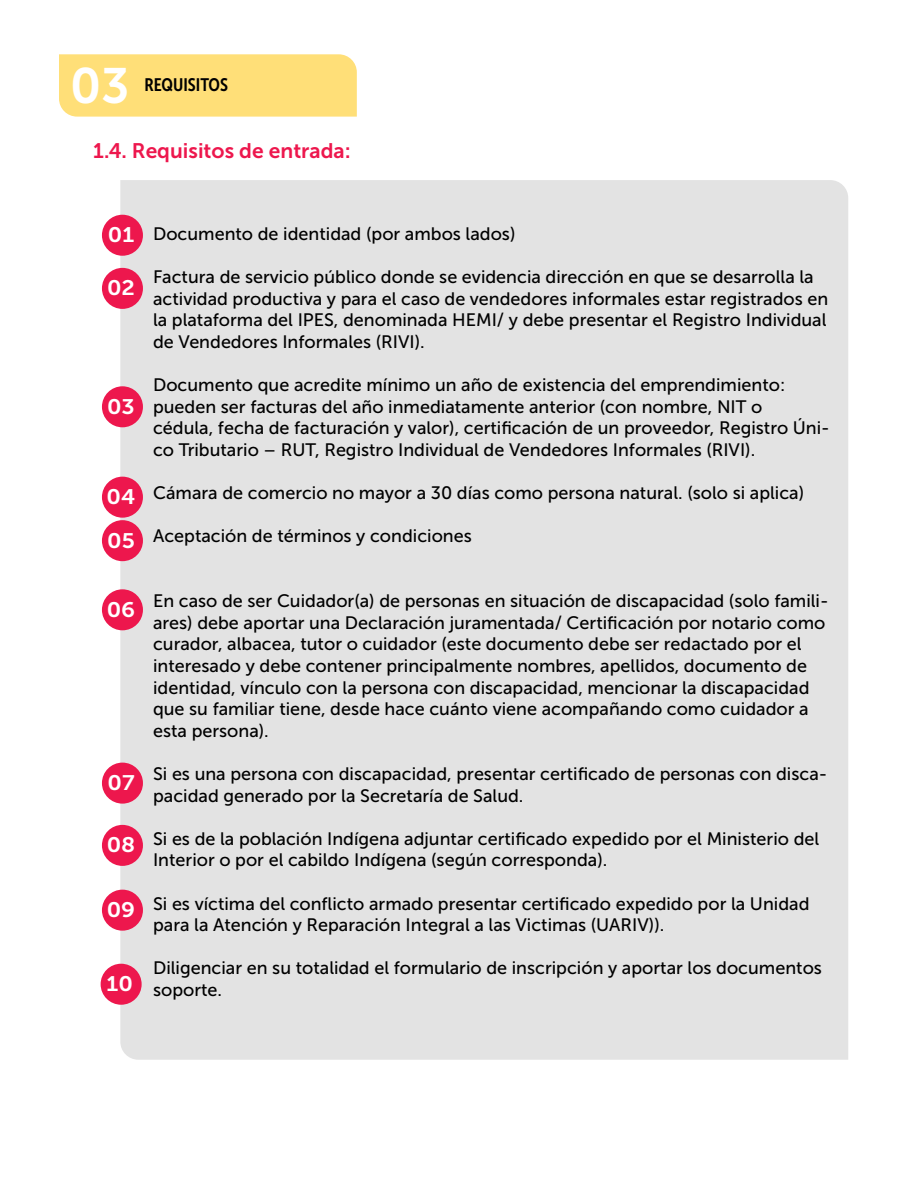
<style>
.page{position:relative;width:918px;height:1188px;background:#fff}
.page>*{position:absolute;margin:0;border:0;box-sizing:border-box;transform-origin:0 0}
.t1{font:49.5px "Museo Sans 700";color:#fff}
.t2{font:21px "Museo Sans 700";color:#ed174d}
.t3{font:21px/43.5px "Museo Sans 700";color:#fff;scale:1.1 1}
.t4{font:18px/21.6px "Museo Sans 500";color:#000}
.t5{font:18px "Museo Sans Cond 700";color:#000}
</style>
<div class="page">
<div style="left:120px;top:180px;width:728px;height:880px;background:#e3e3e3"></div>
<div style="left:59px;top:54px;width:298px;height:63px;background:#ffdf78"></div>
<div style="left:102px;top:215px;width:41px;height:41px;background:#ed174d;border-radius:50%"></div>
<div style="left:102px;top:268px;width:41px;height:41px;background:#ed174d;border-radius:50%"></div>
<div style="left:102px;top:386px;width:41px;height:41px;background:#ed174d;border-radius:50%"></div>
<div style="left:102px;top:477px;width:41px;height:41px;background:#ed174d;border-radius:50%"></div>
<div style="left:102px;top:520px;width:41px;height:41px;background:#ed174d;border-radius:50%"></div>
<div style="left:102px;top:589px;width:41px;height:41px;background:#ed174d;border-radius:50%"></div>
<div style="left:102px;top:763px;width:41px;height:41px;background:#ed174d;border-radius:50%"></div>
<div style="left:102px;top:825px;width:41px;height:41px;background:#ed174d;border-radius:50%"></div>
<div style="left:102px;top:890px;width:41px;height:41px;background:#ed174d;border-radius:50%"></div>
<div style="left:101px;top:964px;width:41px;height:41px;background:#ed174d;border-radius:50%"></div>
<h1 class="t1" style="left:70px;top:58px;width:61px">03</h1>
<p class="t5" style="left:145px;top:75px;width:85px">REQUISITOS</p>
<p class="t2" style="left:93px;top:140px;width:259px">1.4. Requisitos de entrada:</p>
<p class="t3" style="left:108px;top:213px;width:25px">01</p>
<p class="t3" style="left:107px;top:266px;width:27px">02</p>
<p class="t3" style="left:107px;top:385px;width:27px">03</p>
<p class="t3" style="left:107px;top:475px;width:28px">04<br>05</p>
<p class="t3" style="left:107px;top:588px;width:27px">06</p>
<p class="t3" style="left:107px;top:761px;width:26px">07</p>
<p class="t3" style="left:107px;top:823px;width:28px">08</p>
<p class="t3" style="left:107px;top:888px;width:27px">09</p>
<p class="t3" style="left:107px;top:962px;width:25px">10</p>
<p class="t4" style="left:153px;top:223px;width:364px">Documento de identidad (por ambos lados)</p>
<p class="t4" style="left:153px;top:266px;width:677px">Factura de servicio público donde se evidencia dirección en que se desarrolla la actividad productiva y para el caso de vendedores informales estar registrados en la plataforma del IPES, denominada HEMI/ y debe presentar el Registro Individual de Vendedores Informales (RIVI).</p>
<p class="t4" style="left:153px;top:374px;width:678px">Documento que acredite mínimo un año de existencia del emprendimiento: pueden ser facturas del año inmediatamente anterior (con nombre, NIT o<br>cédula, fecha de facturación y valor), certificación de un proveedor, Registro Úni&shy;co Tributario – RUT, Registro Individual de Vendedores Informales (RIVI).</p>
<p class="t4" style="left:153px;top:482px;width:653px">Cámara de comercio no mayor a 30 días como persona natural. (solo si aplica)</p>
<p class="t4" style="left:153px;top:525px;width:320px">Aceptación de términos y condiciones</p>
<p class="t4" style="left:153px;top:590px;width:677px">En caso de ser Cuidador(a) de personas en situación de discapacidad (solo famili&shy;ares) debe aportar una Declaración juramentada/ Certificación por notario como curador, albacea, tutor o cuidador (este documento debe ser redactado por el interesado y debe contener principalmente nombres, apellidos, documento de identidad, vínculo con la persona con discapacidad, mencionar la discapacidad que su familiar tiene, desde hace cuánto viene acompañando como cuidador a esta persona).</p>
<p class="t4" style="left:153px;top:763px;width:676px">Si es una persona con discapacidad, presentar certificado de personas con disca&shy;pacidad generado por la Secretaría de Salud.</p>
<p class="t4" style="left:153px;top:828px;width:668px">Si es de la población Indígena adjuntar certificado expedido por el Ministerio del<br>Interior o por el cabildo Indígena (según corresponda).</p>
<p class="t4" style="left:153px;top:893px;width:658px">Si es víctima del conflicto armado presentar certificado expedido por la Unidad para la Atención y Reparación Integral a las Victimas (UARIV)).</p>
<p class="t4" style="left:153px;top:957px;width:670px">Diligenciar en su totalidad el formulario de inscripción y aportar los documentos soporte.</p>
</div>
